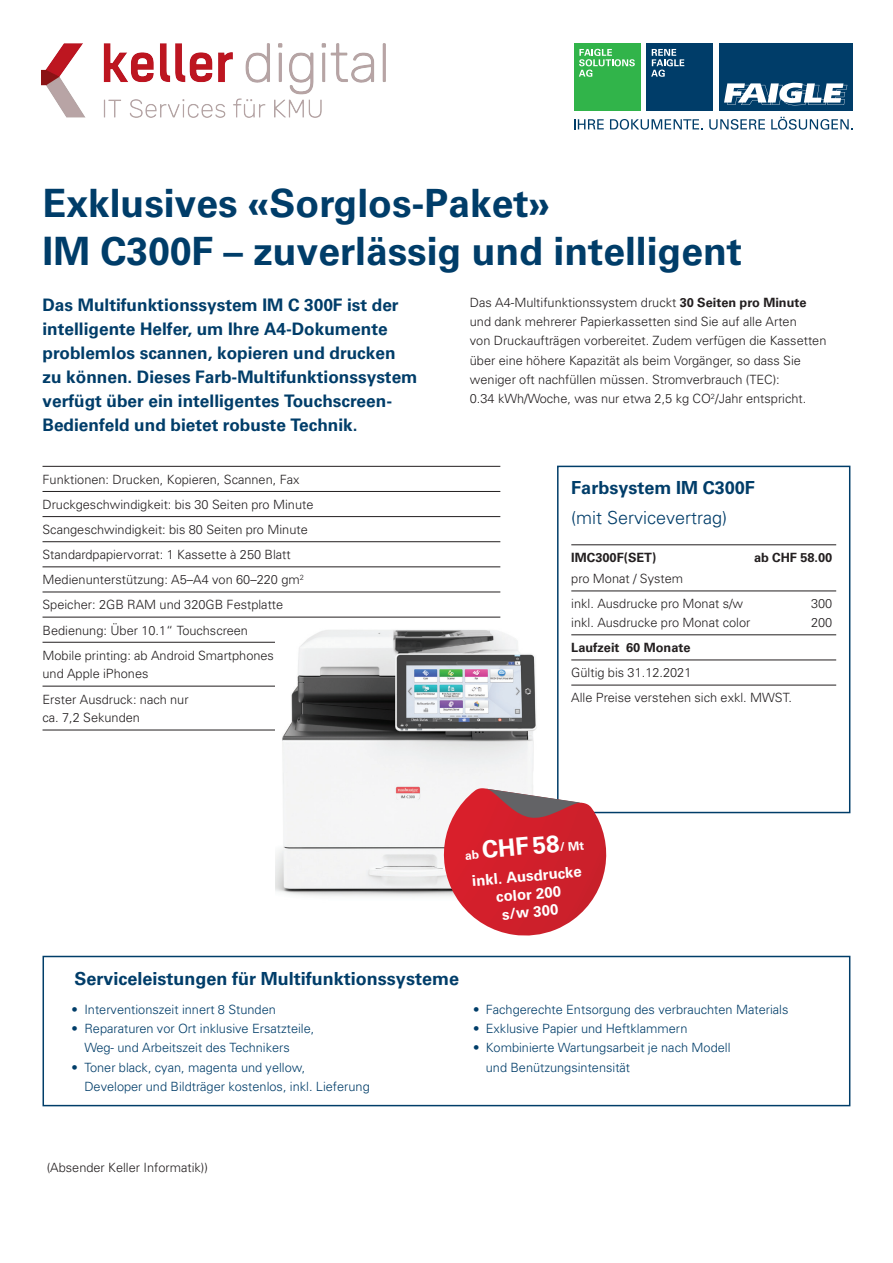
<style>
.page{position:relative;width:893px;height:1263px;background:#fff}
.page>*{position:absolute;margin:0;border:0;box-sizing:border-box;transform-origin:0 0}
.t1{font:39px/48px "Univers LT 65 Bd";color:#003d69}
.t2{font:18px "Univers LT 65 Bd";color:#003d69}
.t3{font:18px "Univers LT 45 Lt";color:#003d69}
.t4{font:17.25px/24px "Univers LT 65 Bd";color:#003d69}
.t5{font:15px/18px "Univers LT 65 Bd";color:#fff;text-align:center}
.t6{font:12.75px/25.2px "Univers LT 45 Lt";color:#231f20}
.t7{font:12.75px/19.2px "Univers LT 45 Lt";color:#003d69}
.t8{font:12.75px "Univers LT 65 Bd";color:#231f20}
.t9{font:12px "Univers LT 65 Bd";color:#fff}
.s1{font-family:"Univers LT 65 Bd"}
.s2{font-size:24px}
</style>
<div class="page">
<hr style="left:43px;top:466px;width:457px;height:1px;background:#231f20">
<hr style="left:43px;top:491px;width:457px;height:1px;background:#231f20">
<hr style="left:43px;top:516px;width:457px;height:1px;background:#231f20">
<hr style="left:43px;top:541px;width:457px;height:1px;background:#231f20">
<hr style="left:43px;top:566px;width:457px;height:1px;background:#231f20">
<hr style="left:43px;top:592px;width:457px;height:1px;background:#231f20">
<hr style="left:43px;top:617px;width:457px;height:1px;background:#231f20">
<hr style="left:43px;top:642px;width:457px;height:1px;background:#231f20">
<hr style="left:43px;top:686px;width:457px;height:1px;background:#231f20">
<hr style="left:43px;top:730px;width:457px;height:1px;background:#231f20">
<div style="left:719px;top:43px;width:134px;height:67px;background:#003d69"></div>
<svg style="left:724px;top:83px;width:123px;height:22px"></svg>
<div style="left:646px;top:43px;width:67px;height:67px;background:#003d69"></div>
<svg style="left:651px;top:49px;width:33px;height:28px"></svg>
<div style="left:574px;top:43px;width:67px;height:67px;background:#31b44a"></div>
<svg style="left:579px;top:49px;width:56px;height:28px"></svg>
<svg style="left:574px;top:119px;width:30px;height:10px"></svg>
<svg style="left:610px;top:119px;width:93px;height:11px"></svg>
<svg style="left:709px;top:119px;width:56px;height:11px"></svg>
<svg style="left:771px;top:117px;width:82px;height:13px"></svg>
<div style="left:43px;top:956px;width:807px;height:150px;border:2px solid #003d69"></div>
<hr style="left:571px;top:544px;width:265px;height:1px;background:#231f20">
<hr style="left:571px;top:590px;width:265px;height:1px;background:#231f20">
<hr style="left:571px;top:634px;width:265px;height:1px;background:#231f20">
<hr style="left:571px;top:659px;width:265px;height:1px;background:#231f20">
<hr style="left:571px;top:685px;width:265px;height:1px;background:#231f20">
<div style="left:557px;top:466px;width:293px;height:347px;border:2px solid #003d69"></div>
<img style="left:275px;top:630px;width:262px;height:267px">
<svg style="left:434px;top:788px;width:183px;height:148px"></svg>
<img style="left:41px;top:44px;width:345px;height:74px">
<h1 class="t1" style="left:43px;top:179px;width:701px">Exklusives «Sorglos-Paket»<br>IM C300F – zuverlässig und intelligent</h1>
<p class="t4" style="left:43px;top:293px;width:376px">Das Multifunktionssystem IM C 300F ist der intelligente Helfer, um Ihre A4-Dokumente problemlos scannen, kopieren und drucken zu können. Dieses Farb-Multifunktionssystem verfügt über ein intelligentes Touchscreen-Bedienfeld und bietet robuste Technik.</p>
<p class="t6" style="left:470px;top:293px;width:358px;line-height:19.2px">Das A4-Multifunktionssystem druckt <span class="s1">30 Seiten pro Minute </span>und dank mehrerer Papierkassetten sind Sie auf alle Arten<br>von Druckaufträgen vorbereitet. Zudem verfügen die Kassetten über eine höhere Kapazität als beim Vorgänger, so dass Sie weniger oft nachfüllen müssen. Stromverbrauch (TEC):<br>0.34 kWh/Woche, was nur etwa 2,5 kg CO<sup>2</sup>/Jahr entspricht.</p>
<p class="t6" style="left:43px;top:467px;width:272px">Funktionen: Drucken, Kopieren, Scannen, Fax Druckgeschwindigkeit: bis 30 Seiten pro Minute Scangeschwindigkeit: bis 80 Seiten pro Minute Standardpapiervorrat: 1 Kassette à 250 Blatt Medienunterstützung: A5–A4 von 60–220 gm<sup>2<br></sup>Speicher: 2GB RAM und 320GB Festplatte Bedienung: Über 10.1“ Touchscreen<br>Mobile printing: ab Android Smartphones</p>
<p class="t6" style="left:43px;top:661px;width:148px">und Apple iPhones<br>Erster Ausdruck: nach nur</p>
<p class="t6" style="left:43px;top:705px;width:99px">ca. 7,2 Sekunden</p>
<h2 class="t2" style="left:571px;top:477px;width:185px">Farbsystem IM C300F</h2>
<h2 class="t3" style="left:571px;top:507px;width:157px">(mit Servicevertrag)</h2>
<p class="t8" style="left:571px;top:550px;width:87px">IMC300F(SET)</p>
<p class="t8" style="left:754px;top:550px;width:80px">ab CHF 58.00</p>
<p class="t6" style="left:571px;top:566px;width:173px">pro Monat / System<br>inkl. Ausdrucke pro Monat s/w</p>
<p class="t6" style="left:811px;top:591px;width:23px">300</p>
<p class="t6" style="left:571px;top:610px;width:181px">inkl. Ausdrucke pro Monat color</p>
<p class="t6" style="left:811px;top:610px;width:23px">200</p>
<p class="t8" style="left:571px;top:640px;width:121px">Laufzeit 60 Monate</p>
<p class="t6" style="left:571px;top:660px;width:222px">Gültig bis 31.12.2021<br>Alle Preise verstehen sich exkl. MWST.</p>
<p class="t9" style="left:465px;top:848px;width:121px;rotate:-5deg">ab <span class="s2">CHF 58</span>/ Mt</p>
<p class="t5" style="left:471px;top:872px;width:112px;rotate:-5deg">inkl. Ausdrucke color 200<br>s/w 300</p>
<h2 class="t2" style="left:74px;top:968px;width:386px">Serviceleistungen für Multifunktionssysteme</h2>
<p class="t7" style="left:72px;top:1000px;width:206px">• Interventionszeit innert 8 Stunden</p>
<p class="t7" style="left:84px;top:1019px;width:231px;text-indent:-13px">• Reparaturen vor Ort inklusive Ersatzteile,<br>Weg- und Arbeitszeit des Technikers</p>
<p class="t7" style="left:84px;top:1057px;width:287px;text-indent:-13px">• Toner black, cyan, magenta und yellow,<br>Developer und Bildträger kostenlos, inkl. Lieferung</p>
<p class="t7" style="left:473px;top:1000px;width:317px">• Fachgerechte Entsorgung des verbrauchten Materials</p>
<p class="t7" style="left:473px;top:1019px;width:216px">• Exklusive Papier und Heftklammern</p>
<p class="t7" style="left:486px;top:1038px;width:246px;text-indent:-13px">• Kombinierte Wartungsarbeit je nach Modell und Benützungsintensität</p>
<p class="t6" style="left:47px;top:1155px;width:163px">(Absender Keller Informatik))</p>
</div>
